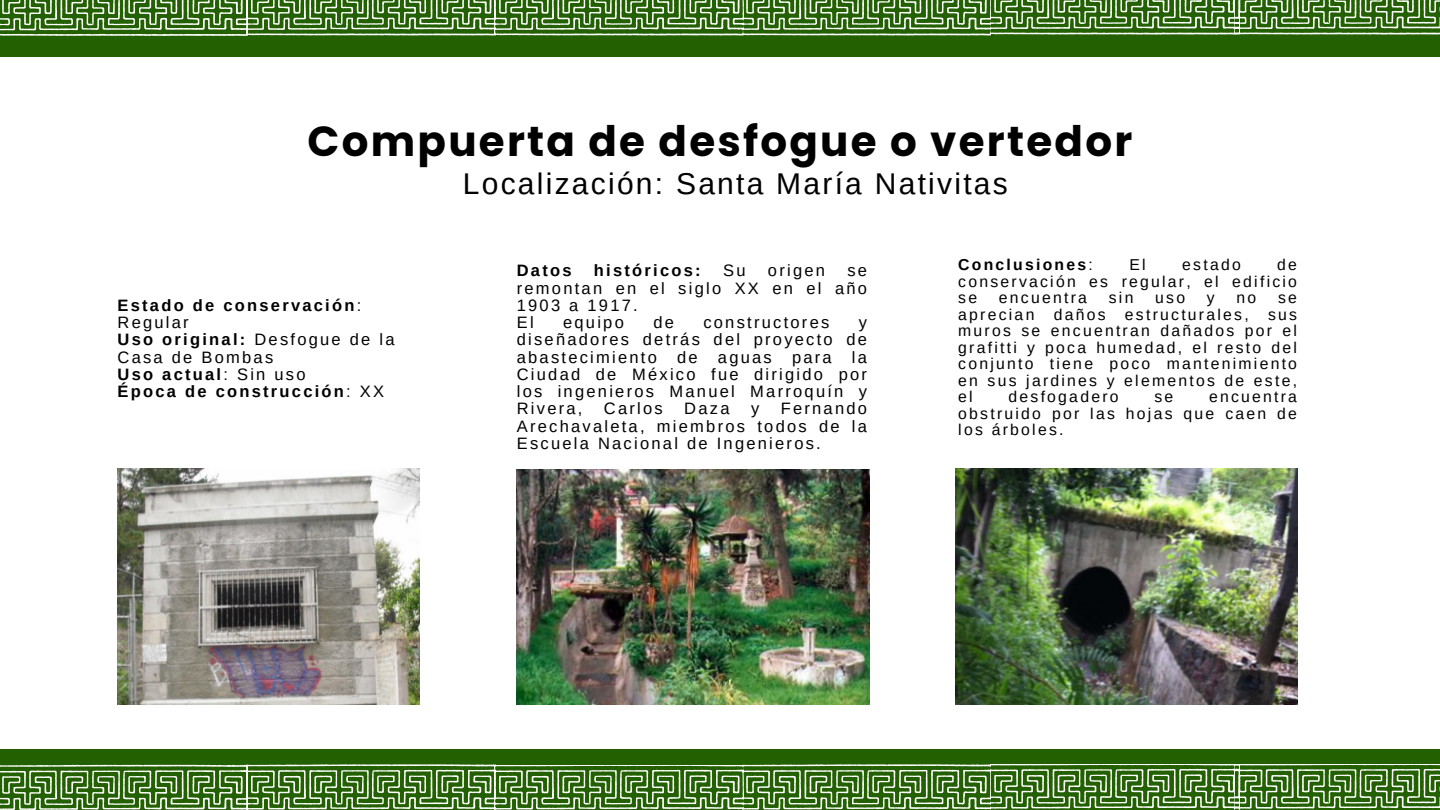
<style>
.page{position:relative;width:1440px;height:810px;background:#fff}
.page>*{position:absolute;margin:0;border:0;box-sizing:border-box;transform-origin:0 0}
.t1{font:700 42px "Poppins";letter-spacing:.055em;color:#000}
.t2{font:30px "Arimo";letter-spacing:.075em;color:#000}
.t3{font:16.5px/17.2px "Arimo";letter-spacing:.135em;color:#000;text-align:justify}
.t4{font:700 16.5px/17.2px "Arimo";letter-spacing:.135em;color:#000}
.t5{font:15.8px/16.5px "Arimo";letter-spacing:.145em;color:#000;text-align:justify}
.t6{font:700 15.8px "Arimo";letter-spacing:.145em;color:#000}
.s1{font-weight:400}
</style>
<div class="page">
<img style="left:956px;top:468px;width:342px;height:236px">
<img style="left:118px;top:468px;width:302px;height:236px">
<img style="left:517px;top:470px;width:352px;height:234px">
<div style="left:0;top:749px;width:1440px;height:61px;background:#236002"></div>
<svg style="left:0;top:765px;width:1440px;height:45px"></svg>
<div style="left:0;top:0;width:1440px;height:57px;background:#236002"></div>
<svg style="left:0;top:0;width:1440px;height:36px"></svg>
<p class="t1" style="left:308px;top:112px;width:826px">Compuerta de desfogue o vertedor</p>
<p class="t2" style="left:463px;top:167px;width:547px">Localización: Santa María Nativitas</p>
<p class="t4" style="left:118px;top:297px;width:279px">Estado de conservación<span class="s1">:<br>Regular<br></span>Uso original: <span class="s1">Desfogue de la<br>Casa de Bombas<br></span>Uso actual<span class="s1">: Sin uso<br></span>Época de construcción<span class="s1">: XX</span></p>
<h1 class="t4" style="left:517px;top:262px;width:56px">Datos</h1>
<h1 class="t4" style="left:594px;top:262px;width:108px">históricos:</h1>
<h1 class="t3" style="left:723px;top:262px;width:24px">Su</h1>
<h1 class="t3" style="left:768px;top:262px;width:59px">origen</h1>
<h1 class="t3" style="left:517px;top:262px;width:352px;text-align:left;text-indent:331px">se remontan en el siglo XX en el año<br>1903 a 1917.<br>El</h1>
<h1 class="t3" style="left:563px;top:314px;width:62px">equipo</h1>
<h1 class="t3" style="left:653px;top:314px;width:22px">de</h1>
<h1 class="t3" style="left:703px;top:314px;width:128px">constructores</h1>
<h1 class="t3" style="left:517px;top:314px;width:352px;text-indent:342px">y diseñadores detrás del proyecto de abastecimiento de aguas para la Ciudad de México fue dirigido por los ingenieros Manuel Marroquín y Rivera,</h1>
<h1 class="t3" style="left:517px;top:400px;width:352px;text-indent:264px">Fernando Arechavaleta, miembros todos de la Escuela Nacional de Ingenieros.</h1>
<h1 class="t3" style="left:604px;top:400px;width:60px">Carlos</h1>
<h1 class="t3" style="left:684px;top:400px;width:47px">Daza</h1>
<h1 class="t3" style="left:751px;top:400px;width:10px">y</h1>
<h2 class="t5" style="left:958px;top:257px;width:340px;text-indent:319px">de conservación es regular, el edificio se</h2>
<h2 class="t6" style="left:958px;top:256px;width:136px">Conclusiones<span class="s1">:</span></h2>
<h2 class="t5" style="left:1129px;top:257px;width:18px">El</h2>
<h2 class="t5" style="left:1182px;top:257px;width:60px">estado</h2>
<h2 class="t5" style="left:999px;top:290px;width:90px">encuentra</h2>
<h2 class="t5" style="left:1109px;top:290px;width:26px">sin</h2>
<h2 class="t5" style="left:1155px;top:290px;width:31px">uso</h2>
<h2 class="t5" style="left:1207px;top:290px;width:9px">y</h2>
<h2 class="t5" style="left:1237px;top:290px;width:21px">no</h2>
<h2 class="t5" style="left:958px;top:290px;width:340px;text-indent:320px">se aprecian daños estructurales, sus muros se encuentran dañados por el grafitti y poca humedad, el resto del conjunto tiene poco mantenimiento en sus jardines y elementos de este, el</h2>
<h2 class="t5" style="left:1009px;top:389px;width:112px">desfogadero</h2>
<h2 class="t5" style="left:1154px;top:389px;width:20px">se</h2>
<h2 class="t5" style="left:958px;top:389px;width:340px;text-indent:251px">encuentra obstruido por las hojas que caen de los árboles.</h2>
</div>
